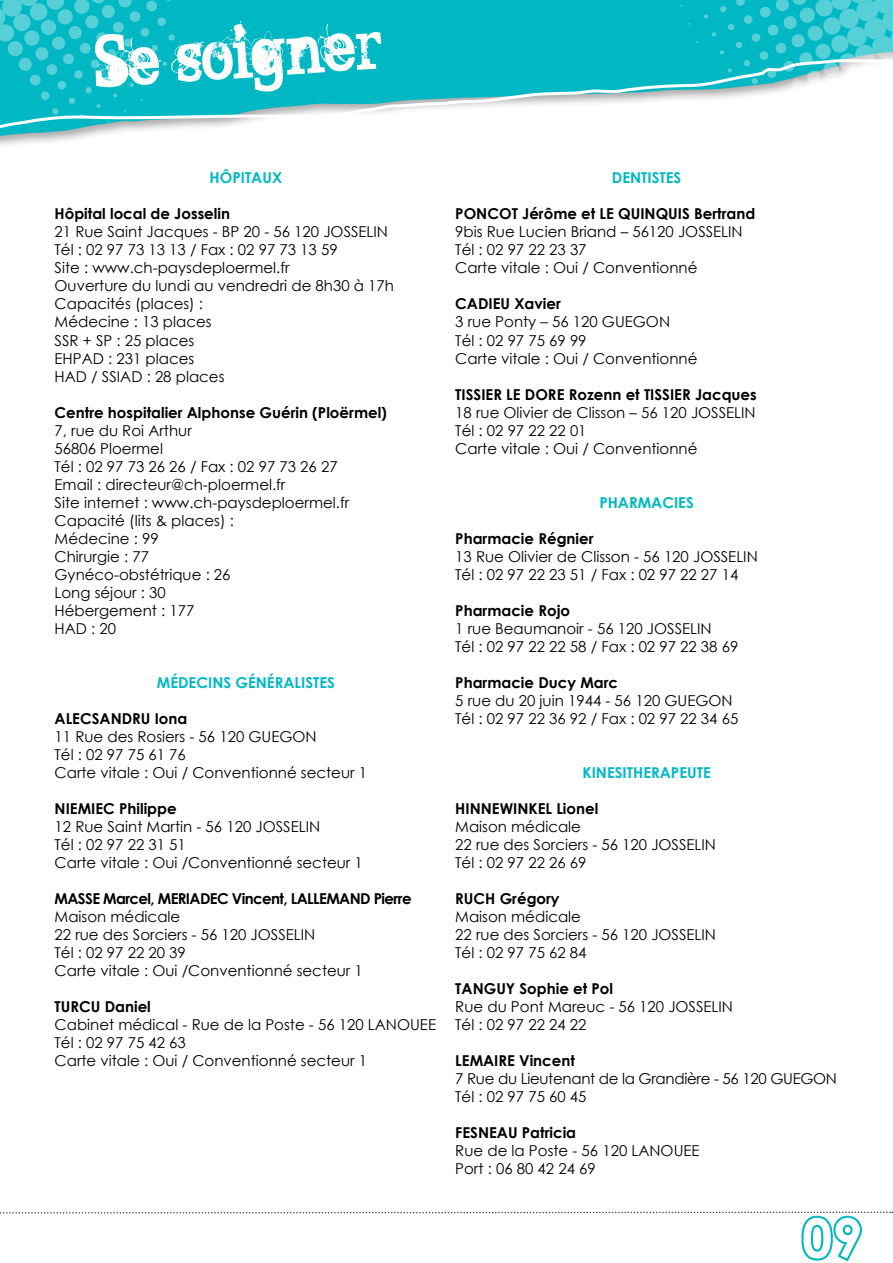
<style>
.page{position:relative;width:893px;height:1263px;background:#fff}
.page>*{position:absolute;margin:0;border:0;box-sizing:border-box;transform-origin:0 0}
.t1{font:60px "BROKENGHOST";color:#fff}
.t2{font:700 54px "Century Gothic";color:#fff}
.t3{font:15px/18px "Century Gothic";color:#000}
.t4{font:700 15px "Century Gothic";color:#000}
.t5{font:700 15px "Century Gothic";color:#00b8c4}
.t6{font:15px/18px "Century Gothic";letter-spacing:-.02em;color:#000}
.t7{font:700 15px "Century Gothic";letter-spacing:-.04em;color:#000}
</style>
<div class="page">
<svg style="left:0;top:1211px;width:893px;height:51px"></svg>
<div style="left:176px;top:0;width:520px;height:49px;background:#00b8c4"></div>
<svg style="left:0;top:49px;width:696px;height:92px"></svg>
<svg style="left:0;top:0;width:176px;height:123px;background:#19bec9"></svg>
<svg style="left:696px;top:0;width:197px;height:99px"></svg>
<h1 class="t1" style="left:91px;top:17px;width:290px;rotate:-4deg">Se soigner</h1>
<h1 class="t1" style="left:14px;top:54px;width:251px;rotate:-6deg">Editorial</h1>
<p class="t5" style="left:210px;top:167px;width:32px">Hôpitaux</p>
<p class="t4" style="left:55px;top:203px;width:177px">Hôpital local de Josselin</p>
<p class="t3" style="left:55px;top:223px;width:341px">21 Rue Saint Jacques - BP 20 - 56 120 JOSSELIN<br>Tél : 02 97 73 13 13 / Fax : 02 97 73 13 59<br>Site : www.ch-paysdeploermel.fr<br>Ouverture du lundi au vendredri de 8h30 à 17h<br>Capacités (places) :<br>Médecine : 13 places<br>SSR + SP : 25 places<br>EHPAD : 231 places<br>HAD / SSIAD : 28 places</p>
<p class="t4" style="left:55px;top:401px;width:334px">Centre hospitalier Alphonse Guérin (Ploërmel)</p>
<p class="t3" style="left:55px;top:421px;width:296px">7, rue du Roi Arthur<br>56806 Ploermel<br>Tél : 02 97 73 26 26 / Fax : 02 97 73 26 27<br>Email : directeur@ch-ploermel.fr<br>Site internet : www.ch-paysdeploermel.fr<br>Capacité (lits &amp; places) :<br>Médecine : 99<br>Chirurgie : 77<br>Gynéco-obstétrique : 26<br>Long séjour : 30<br>Hébergement : 177<br>HAD : 20</p>
<p class="t5" style="left:157px;top:671px;width:31px">Médecins</p>
<p class="t5" style="left:235px;top:671px;width:48px">généralistes</p>
<p class="t4" style="left:55px;top:707px;width:134px">ALECSANDRU Iona</p>
<p class="t3" style="left:55px;top:727px;width:314px">11 Rue des Rosiers - 56 120 GUEGON<br>Tél : 02 97 75 61 76<br>Carte vitale : Oui / Conventionné secteur 1</p>
<p class="t4" style="left:55px;top:797px;width:124px">NIEMIEC Philippe</p>
<p class="t3" style="left:55px;top:817px;width:310px">12 Rue Saint Martin - 56 120 JOSSELIN<br>Tél : 02 97 22 31 51<br>Carte vitale : Oui /Conventionné secteur 1</p>
<p class="t7" style="left:55px;top:887px;width:358px">MASSE Marcel, MERIADEC Vincent, LALLEMAND Pierre</p>
<p class="t3" style="left:55px;top:907px;width:310px">Maison médicale<br>22 rue des Sorciers - 56 120 JOSSELIN<br>Tél : 02 97 22 20 39<br>Carte vitale : Oui /Conventionné secteur 1</p>
<p class="t4" style="left:55px;top:995px;width:98px">TURCU Daniel</p>
<p class="t3" style="left:55px;top:1015px;width:383px">Cabinet médical - Rue de la Poste - 56 120 LANOUEE<br>Tél : 02 97 75 42 63<br>Carte vitale : Oui / Conventionné secteur 1</p>
<p class="t5" style="left:612px;top:167px;width:9px">dentistes</p>
<p class="t4" style="left:455px;top:203px;width:301px">PONCOT Jérôme et LE QUINQUIS Bertrand</p>
<p class="t3" style="left:455px;top:223px;width:289px">9bis Rue Lucien Briand – 56120 JOSSELIN<br>Tél : 02 97 22 23 37<br>Carte vitale : Oui / Conventionné</p>
<p class="t4" style="left:455px;top:293px;width:107px">CADIEU Xavier</p>
<p class="t3" style="left:455px;top:313px;width:244px">3 rue Ponty – 56 120 GUEGON<br>Tél : 02 97 75 69 99<br>Carte vitale : Oui / Conventionné</p>
<p class="t4" style="left:455px;top:383px;width:303px">TISSIER LE DORE Rozenn et TISSIER Jacques</p>
<p class="t3" style="left:455px;top:403px;width:302px">18 rue Olivier de Clisson – 56 120 JOSSELIN<br>Tél : 02 97 22 22 01<br>Carte vitale : Oui / Conventionné</p>
<p class="t5" style="left:599px;top:491px;width:96px">PHARMACIES</p>
<p class="t4" style="left:455px;top:527px;width:140px">Pharmacie Régnier</p>
<p class="t3" style="left:455px;top:547px;width:304px">13 Rue Olivier de Clisson - 56 120 JOSSELIN<br>Tél : 02 97 22 23 51 / Fax : 02 97 22 27 14</p>
<p class="t4" style="left:455px;top:599px;width:116px">Pharmacie Rojo</p>
<p class="t3" style="left:455px;top:619px;width:285px">1 rue Beaumanoir - 56 120 JOSSELIN<br>Tél : 02 97 22 22 58 / Fax : 02 97 22 38 69</p>
<p class="t4" style="left:455px;top:671px;width:164px">Pharmacie Ducy Marc</p>
<p class="t3" style="left:455px;top:691px;width:285px">5 rue du 20 juin 1944 - 56 120 GUEGON<br>Tél : 02 97 22 36 92 / Fax : 02 97 22 34 65</p>
<p class="t5" style="left:582px;top:761px;width:130px">KINESITHERAPEUTE</p>
<p class="t4" style="left:455px;top:797px;width:145px">HINNEWINKEL Lionel</p>
<p class="t3" style="left:455px;top:817px;width:262px">Maison médicale<br>22 rue des Sorciers - 56 120 JOSSELIN<br>Tél : 02 97 22 26 69</p>
<p class="t4" style="left:455px;top:887px;width:106px">RUCH Grégory</p>
<p class="t3" style="left:455px;top:907px;width:262px">Maison médicale<br>22 rue des Sorciers - 56 120 JOSSELIN<br>Tél : 02 97 75 62 84</p>
<p class="t4" style="left:455px;top:977px;width:159px">TANGUY Sophie et Pol</p>
<p class="t3" style="left:455px;top:997px;width:279px">Rue du Pont Mareuc - 56 120 JOSSELIN<br>Tél : 02 97 22 24 22</p>
<p class="t4" style="left:455px;top:1049px;width:121px">LEMAIRE Vincent</p>
<p class="t6" style="left:455px;top:1069px;width:383px">7 Rue du Lieutenant de la Grandière - 56 120 GUEGON<br>Tél : 02 97 75 60 45</p>
<p class="t4" style="left:455px;top:1121px;width:122px">FESNEAU Patricia</p>
<p class="t3" style="left:455px;top:1141px;width:246px">Rue de la Poste - 56 120 LANOUEE<br>Port : 06 80 42 24 69</p>
<h2 class="t2" style="left:802px;top:1197px;width:62px">09</h2>
</div>
